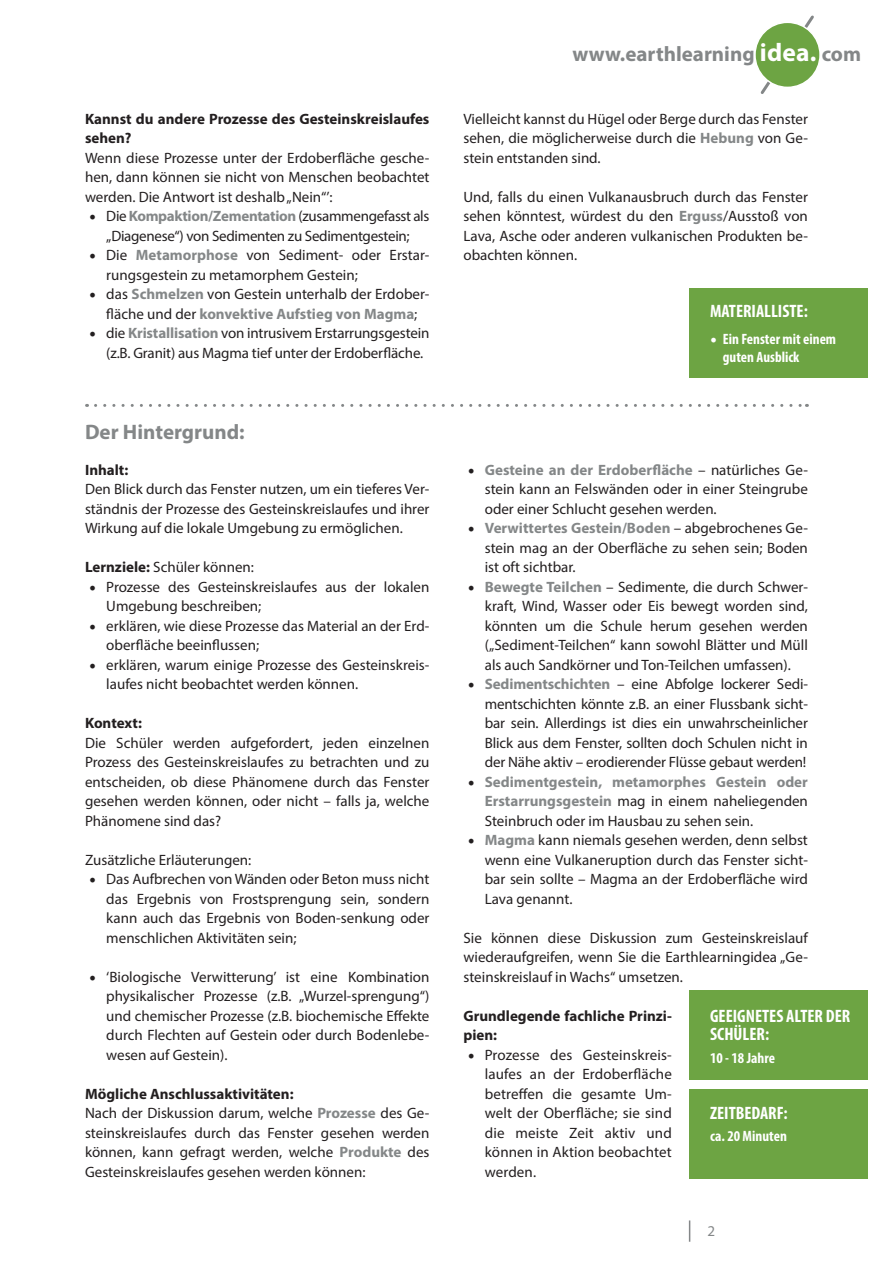
<style>
.page{position:relative;width:893px;height:1263px;background:#fff}
.page>*{position:absolute;margin:0;border:0;box-sizing:border-box;transform-origin:0 0}
.t1{font:700 21px "Myriad Pro";color:#848788}
.t2{font:700 condensed 18px/18px "Myriad Pro";color:#fff}
.t3{font:15px/19.5px "Myriad Pro";color:#231f20;text-align:justify}
.t4{font:700 15px/19.5px "Myriad Pro";color:#231f20}
.t5{font:15px/19.5px "Myriad Pro";letter-spacing:-.02em;color:#231f20;text-align:center}
.t6{font:700 condensed 15px/18px "Myriad Pro";color:#fff}
.t7{font:15px "Myriad Pro";color:#848788}
.s1{font-family:"Minion Pro";font-size:18px}
.s2{font-weight:700;color:#848788}
.s3{font-weight:700}
.s4{font-size:25.5px;color:#fff}
.s5{font-family:"Minion Pro";font-weight:400;font-stretch:normal;font-size:18px}
</style>
<div class="page">
<svg style="left:760px;top:15px;width:54px;height:79px"></svg>
<div style="left:755px;top:22px;width:65px;height:65px;background:#6da443;border-radius:50%"></div>
<div style="left:754px;top:22px;width:67px;height:66px;border:2px solid #fff;border-radius:50%"></div>
<svg style="left:689px;top:1220px;width:1px;height:22px"></svg>
<div style="left:689px;top:991px;width:178px;height:89px;background:#6da443"></div>
<div style="left:689px;top:1089px;width:178px;height:89px;background:#6da443"></div>
<div style="left:689px;top:288px;width:178px;height:89px;background:#6da443"></div>
<svg style="left:96px;top:404px;width:711px;height:3px"></svg>
<p class="t4" style="left:85px;top:108px;width:346px">Kannst du andere Prozesse des Gesteinskreislaufes sehen?</p>
<p class="t3" style="left:85px;top:148px;width:346px">Wenn diese Prozesse unter der Erdoberfläche gesche&shy;hen, dann können sie nicht von Menschen beobachtet werden. Die Antwort ist deshalb „Nein“’:</p>
<p class="t5" style="left:89px;top:206px;width:342px"><span class="s1">•</span> Die <span class="s2">Kompaktion/Zementation</span> (zusammengefasst als „Diagenese“) von Sedimenten zu Sedimentgestein;</p>
<p class="t3" style="left:106px;top:245px;width:325px;text-indent:-17px"><span class="s1">•</span> Die <span class="s2">Metamorphose</span> von Sediment- oder Erstar&shy;rungsgestein zu metamorphem Gestein;</p>
<p class="t3" style="left:89px;top:284px;width:342px;text-align:center"><span class="s1">•</span> das <span class="s2">Schmelzen</span> von Gestein unterhalb der Erdober&shy;fläche und der <span class="s2">konvektive Aufstieg von Magma</span>;</p>
<p class="t3" style="left:106px;top:323px;width:325px;text-indent:-17px"><span class="s1">•</span> die <span class="s2">Kristallisation</span> von intrusivem Erstarrungsgestein (z.B. Granit) aus Magma tief unter der Erdoberfläche.</p>
<h1 class="t1" style="left:85px;top:418px;width:161px">Der Hintergrund:</h1>
<p class="t4" style="left:85px;top:459px;width:45px">Inhalt:</p>
<p class="t3" style="left:85px;top:479px;width:346px">Den Blick durch das Fenster nutzen, um ein tieferes Ver&shy;ständnis der Prozesse des Gesteinskreislaufes und ihrer Wirkung auf die lokale Umgebung zu ermöglichen.</p>
<p class="t3" style="left:85px;top:557px;width:170px"><span class="s3">Lernziele:</span> Schüler können:</p>
<p class="t3" style="left:106px;top:577px;width:325px;text-indent:-17px"><span class="s1">•</span> Prozesse des Gesteinskreislaufes aus der lokalen<br>Umgebung beschreiben;</p>
<p class="t3" style="left:106px;top:616px;width:325px;text-indent:-17px"><span class="s1">•</span> erklären, wie diese Prozesse das Material an der Erd&shy;oberfläche beeinflussen;</p>
<p class="t3" style="left:106px;top:655px;width:325px;text-indent:-17px"><span class="s1">•</span> erklären, warum einige Prozesse des Gesteinskreis&shy;laufes nicht beobachtet werden können.</p>
<p class="t4" style="left:85px;top:713px;width:58px">Kontext:</p>
<p class="t3" style="left:85px;top:733px;width:346px">Die Schüler werden aufgefordert, jeden einzelnen Prozess des Gesteinskreislaufes zu betrachten und zu entscheiden, ob diese Phänomene durch das Fenster gesehen werden können, oder nicht – falls ja, welche Phänomene sind das?</p>
<p class="t3" style="left:85px;top:850px;width:168px">Zusätzliche Erläuterungen:</p>
<p class="t3" style="left:106px;top:869px;width:325px;text-indent:-17px"><span class="s1">•</span> Das Aufbrechen von Wänden oder Beton muss nicht das Ergebnis von Frostsprengung sein, sondern kann auch das Ergebnis von Boden-senkung oder menschlichen Aktivitäten sein;</p>
<p class="t3" style="left:106px;top:967px;width:325px;text-indent:-17px"><span class="s1">•</span> ‘Biologische Verwitterung’ ist eine Kombination physikalischer Prozesse (z.B. „Wurzel-sprengung“) und chemischer Prozesse (z.B. biochemische Effekte durch Flechten auf Gestein oder durch Bodenlebe&shy;wesen auf Gestein).</p>
<p class="t3" style="left:85px;top:1084px;width:346px;text-align:left"><span class="s3">Mögliche Anschlussaktivitäten:<br></span>Nach der Diskussion darum, welche <span class="s2">Prozesse</span> des Ge&shy;steinskreislaufes durch das Fenster gesehen werden können, kann gefragt werden, welche <span class="s2">Produkte</span> des Gesteinskreislaufes gesehen werden können:</p>
<h1 class="t1" style="left:572px;top:41px;width:290px">www.earthlearning <span class="s4">idea.</span> com</h1>
<p class="t3" style="left:463px;top:109px;width:346px">Vielleicht kannst du Hügel oder Berge durch das Fenster sehen, die möglicherweise durch die <span class="s2">Hebung</span> von Ge&shy;stein entstanden sind.</p>
<p class="t3" style="left:463px;top:187px;width:346px">Und, falls du einen Vulkanausbruch durch das Fenster sehen könntest, würdest du den <span class="s2">Erguss</span>/Ausstoß von Lava, Asche oder anderen vulkanischen Produkten be&shy;obachten können.</p>
<p class="t2" style="left:710px;top:302px;width:99px">MATERIALLISTE:</p>
<p class="t6" style="left:723px;top:329px;width:115px;text-indent:-13px"><span class="s5">•</span> Ein Fenster mit einem guten Ausblick</p>
<p class="t3" style="left:485px;top:460px;width:325px;text-indent:-17px"><span class="s1">•</span> <span class="s2">Gesteine an der Erdoberfläche</span> – natürliches Ge&shy;stein kann an Felswänden oder in einer Steingrube oder einer Schlucht gesehen werden.</p>
<p class="t3" style="left:485px;top:518px;width:325px;text-indent:-17px"><span class="s1">•</span> <span class="s2">Verwittertes Gestein/Boden</span> – abgebrochenes Ge&shy;stein mag an der Oberfläche zu sehen sein; Boden ist oft sichtbar.</p>
<p class="t3" style="left:485px;top:577px;width:325px;text-indent:-17px"><span class="s1">•</span> <span class="s2">Bewegte Teilchen</span> – Sedimente, die durch Schwer&shy;kraft, Wind, Wasser oder Eis bewegt worden sind, könnten um die Schule herum gesehen werden („Sediment-Teilchen“ kann sowohl Blätter und Müll als auch Sandkörner und Ton-Teilchen umfassen).</p>
<p class="t3" style="left:485px;top:674px;width:325px;text-indent:-17px"><span class="s1">•</span> <span class="s2">Sedimentschichten</span> – eine Abfolge lockerer Sedi&shy;mentschichten könnte z.B. an einer Flussbank sicht&shy;bar sein. Allerdings ist dies ein unwahrscheinlicher Blick aus dem Fenster, sollten doch Schulen nicht in der Nähe aktiv – erodierender Flüsse gebaut werden!</p>
<p class="t3" style="left:485px;top:772px;width:325px;text-indent:-17px"><span class="s1">•</span> <span class="s2">Sedimentgestein, metamorphes Gestein oder Erstarrungsgestein</span> mag in einem naheliegenden Steinbruch oder im Hausbau zu sehen sein.</p>
<p class="t3" style="left:485px;top:830px;width:325px;text-indent:-17px"><span class="s1">•</span> <span class="s2">Magma</span> kann niemals gesehen werden, denn selbst wenn eine Vulkaneruption durch das Fenster sicht&shy;bar sein sollte – Magma an der Erdoberfläche wird Lava genannt.</p>
<p class="t3" style="left:463px;top:928px;width:346px">Sie können diese Diskussion zum Gesteinskreislauf wiederaufgreifen, wenn Sie die Earthlearningidea „Ge&shy;steinskreislauf in Wachs“ umsetzen.</p>
<p class="t4" style="left:463px;top:1005px;width:210px">Grundlegende fachliche Prinzi&shy;pien:</p>
<p class="t3" style="left:485px;top:1045px;width:189px;text-indent:-17px"><span class="s1">•</span> Prozesse des Gesteinskreis&shy;laufes an der Erdoberfläche betreffen die gesamte Um&shy;welt der Oberfläche; sie sind die meiste Zeit aktiv und können in Aktion beobachtet werden.</p>
<p class="t2" style="left:710px;top:1007px;width:142px">GEEIGNETES ALTER DER<br>SCHÜLER:</p>
<p class="t6" style="left:710px;top:1048px;width:66px">10 - 18 Jahre</p>
<p class="t2" style="left:710px;top:1103px;width:79px">ZEITBEDARF:</p>
<p class="t6" style="left:710px;top:1126px;width:78px">ca. 20 Minuten</p>
<p class="t7" style="left:707px;top:1222px;width:9px">2</p>
</div>
